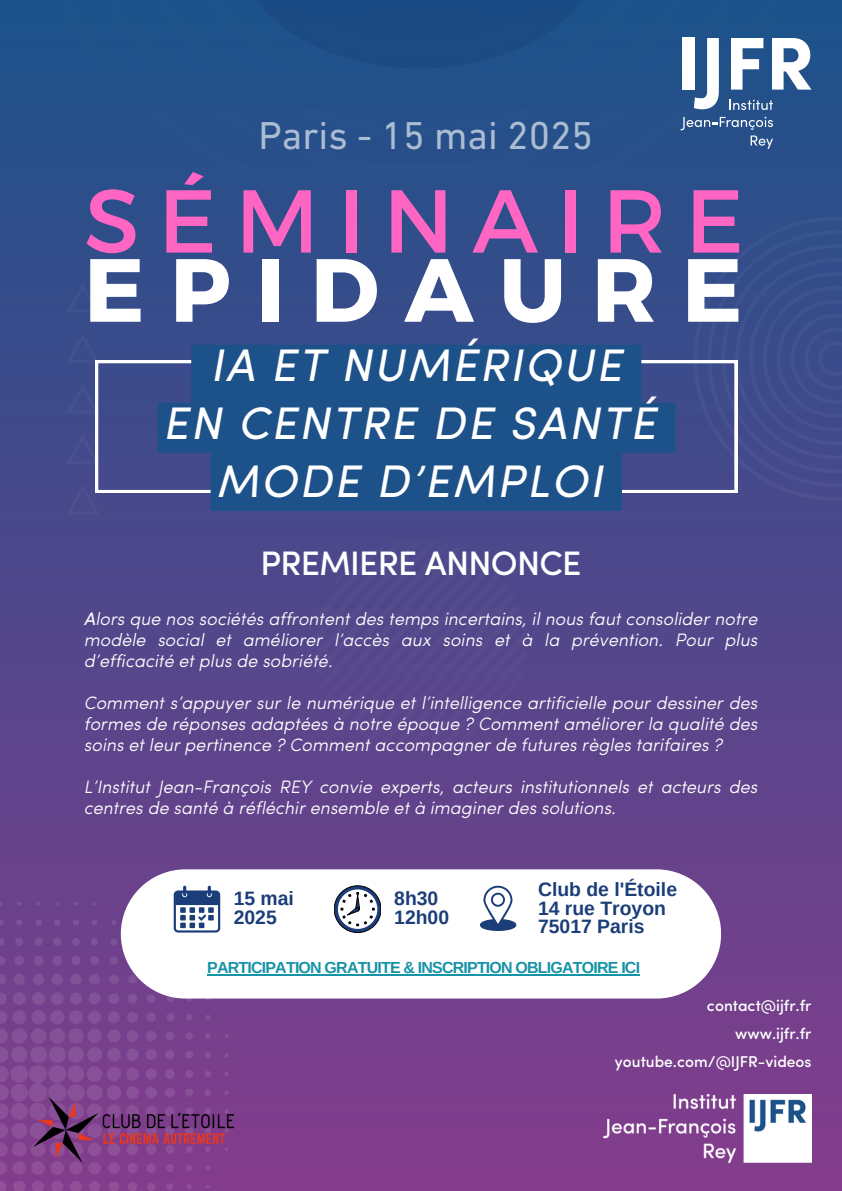
<style>
.page{position:relative;width:842px;height:1191px;background:#fff}
.page>*{position:absolute;margin:0;border:0;box-sizing:border-box;transform-origin:0 0}
.t1{font:89.3px "Kief Montaser Bold";letter-spacing:.285em;color:#fff}
.t2{font:89px "Kief Montaser Regular";letter-spacing:.21em;color:#ff66c4}
.t3{font:italic 45.7px/58px "Sofia Pro";letter-spacing:.045em;color:#fff;text-align:center}
.t4{font:39.5px "DIN Next LT Pro";color:#abbdd2}
.t5{font:500 34px "Sofia Pro";letter-spacing:-.02em;color:#fff}
.t6{font:700 19.4px/18.8px "Arimo";color:#1b3e79}
.t7{font:700 19.4px/18.8px "Arimo";color:#1b3d78}
.t8{font:700 19.4px/18.8px "Arimo";color:#1b3d79}
.t9{font:italic 300 18px/21px "Sofia Pro";color:#fff;text-align:justify}
.t10{font:700 16px "Arimo";letter-spacing:-.05em;color:#1793a8}
.t11{font:500 15.7px "Sofia Pro";color:#fff}
.s1{font-weight:400}
</style>
<div class="page">
<div style="left:0;top:0;width:842px;height:1190px;background:linear-gradient(to bottom,#1b528a,#853d8c)"></div>
<svg style="left:0;top:901px;width:229px;height:289px"></svg>
<svg style="left:693px;top:216px;width:149px;height:285px;fill:#3b4d8b"></svg>
<svg style="left:10px;top:0;width:819px;height:216px;fill:#26508a"></svg>
<div style="left:236px;top:0;width:368px;height:69px;background:#1d4b84"></div>
<svg style="left:313px;top:539px;width:213px;height:214px"></svg>
<svg style="left:66px;top:283px;width:34px;height:29px"></svg>
<svg style="left:66px;top:334px;width:34px;height:29px"></svg>
<svg style="left:66px;top:384px;width:29px;height:29px"></svg>
<svg style="left:66px;top:434px;width:29px;height:30px"></svg>
<svg style="left:66px;top:485px;width:34px;height:29px"></svg>
<svg style="left:825px;top:1126px;width:17px;height:64px"></svg>
<svg style="left:95px;top:360px;width:642px;height:133px"></svg>
<svg style="left:157px;top:345px;width:518px;height:166px;fill:#1d5189"></svg>
<div style="left:683px;top:38px;width:12px;height:52px;background:#fff"></div>
<svg style="left:694px;top:92px;width:25px;height:17px"></svg>
<svg style="left:731px;top:38px;width:32px;height:52px"></svg>
<svg style="left:680px;top:117px;width:93px;height:32px"></svg>
<svg style="left:730px;top:100px;width:43px;height:10px"></svg>
<svg style="left:772px;top:38px;width:39px;height:52px"></svg>
<img style="left:603px;top:1094px;width:209px;height:68px">
<div style="left:121px;top:869px;width:600px;height:129px;background:#fff;border-radius:65px"></div>
<svg style="left:174px;top:885px;width:46px;height:47px"></svg>
<svg style="left:334px;top:885px;width:47px;height:47px"></svg>
<div style="left:334px;top:885px;width:47px;height:47px;border:1px solid #000;border-radius:50%"></div>
<svg style="left:338px;top:889px;width:39px;height:39px"></svg>
<svg style="left:341px;top:892px;width:33px;height:33px"></svg>
<svg style="left:480px;top:885px;width:36px;height:46px"></svg>
<hr style="left:207px;top:974px;width:432px;height:1px;background:#1793a8">
<img style="left:33px;top:1097px;width:201px;height:65px">
<p class="t4" style="left:258px;top:120px;width:336px">Paris - 15 mai 2025</p>
<p class="t2" style="left:84px;top:166px;width:661px">SÉMINAIRE</p>
<p class="t1" style="left:84px;top:235px;width:660px">EPIDAURE</p>
<p class="t3" style="left:163px;top:340px;width:495px">IA ET NUMÉRIQUE<br>EN CENTRE DE SANTÉ<br>MODE D’EMPLOI</p>
<p class="t5" style="left:261px;top:549px;width:322px">PREMIERE ANNONCE</p>
<p class="t9" style="left:84px;top:609px;width:675px"><span class="s1">A</span>lors que nos sociétés affrontent des temps incertains, il nous faut consolider notre modèle social et améliorer l’accès aux soins et à la prévention. Pour plus d’efficacité et plus de sobriété.</p>
<p class="t9" style="left:84px;top:693px;width:675px">Comment s’appuyer sur le numérique et l’intelligence artificielle pour dessiner des formes de réponses adaptées à notre époque ? Comment améliorer la qualité des soins et leur pertinence ? Comment accompagner de futures règles tarifaires ?</p>
<p class="t9" style="left:84px;top:777px;width:675px">L’Institut Jean-François REY convie experts, acteurs institutionnels et acteurs des centres de santé à réfléchir ensemble et à imaginer des solutions.</p>
<h1 class="t6" style="left:538px;top:879px;width:141px">Club de l'Étoile<br>14 rue Troyon<br>75017 Paris</h1>
<h3 class="t10" style="left:207px;top:958px;width:434px">PARTICIPATION GRATUITE &amp; INSCRIPTION OBLIGATOIRE ICI</h3>
<h4 class="t7" style="left:234px;top:889px;width:62px">15 mai<br>2025</h4>
<h2 class="t8" style="left:394px;top:889px;width:56px">8h30<br>12h00</h2>
<p class="t11" style="left:707px;top:998px;width:106px">contact@ijfr.fr</p>
<h6 class="t11" style="left:735px;top:1026px;width:78px">www.ijfr.fr</h6>
<p class="t11" style="left:615px;top:1054px;width:198px">youtube.com/@IJFR-videos</p>
</div>
